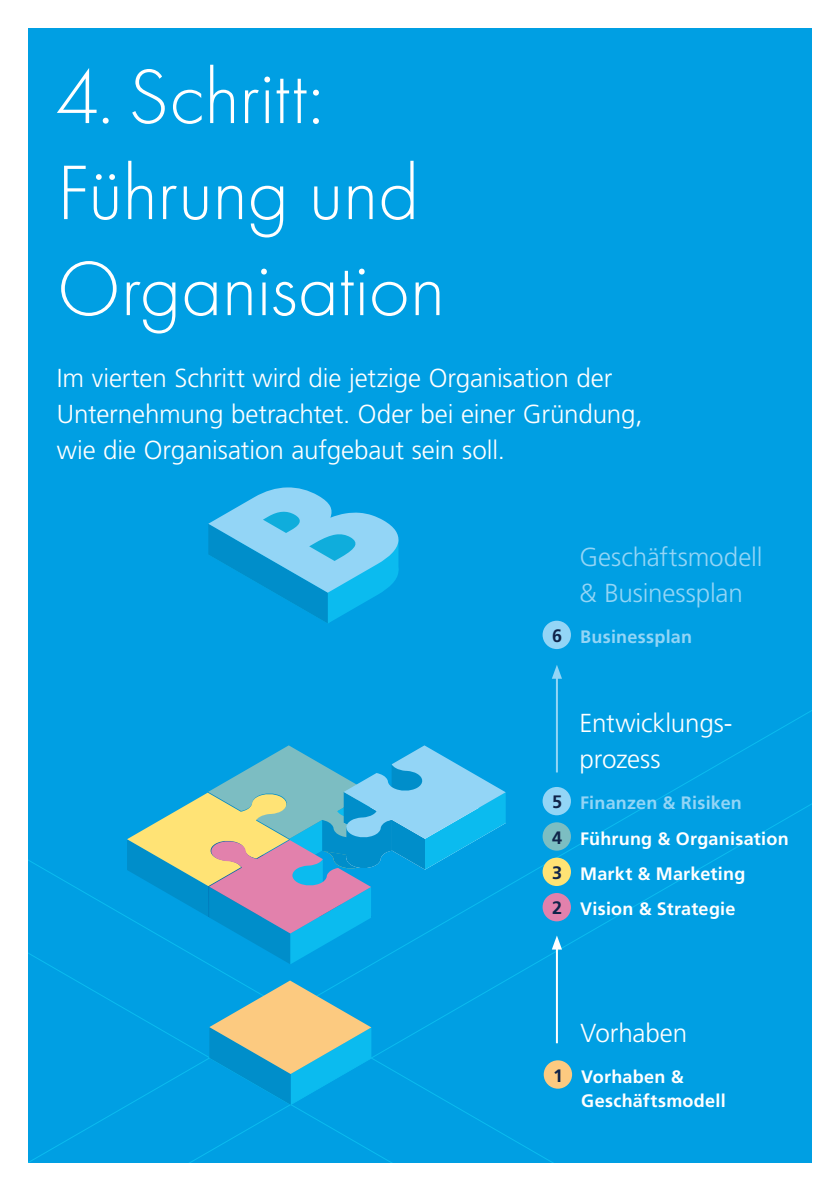
<style>
.page{position:relative;width:840px;height:1191px;background:#fff}
.page>*{position:absolute;margin:0;border:0;box-sizing:border-box;transform-origin:0 0}
.t1{font:300 80px/96px "Futura PT";letter-spacing:-.005em;color:#fff}
.t2{font:26px/36px "Frutiger LT 45 Lt";letter-spacing:-.005em;color:#fff}
.t3{font:26px/36px "Frutiger LT 45 Lt";letter-spacing:-.005em;color:#93d5f6}
.t4{font:18px/35.4px "Frutiger LT 65 Bd";letter-spacing:.015em;color:#fff}
.t5{font:18px "Frutiger LT 65 Bd";letter-spacing:.015em;color:#93d5f6}
.s1{color:#102449}
.s2{color:#93d5f6}
</style>
<div class="page">
<div style="left:28px;top:28px;width:783px;height:1134px;background:#009fe3"></div>
<svg style="left:28px;top:536px;width:783px;height:626px"></svg>
<svg style="left:209px;top:980px;width:162px;height:124px"></svg>
<svg style="left:208px;top:487px;width:190px;height:136px"></svg>
<svg style="left:127px;top:745px;width:378px;height:219px"></svg>
<div style="left:543px;top:1060px;width:28px;height:28px;background:#fcca80;border-radius:50%"></div>
<hr style="left:555px;top:946px;width:2px;height:97px;background:#fff">
<svg style="left:551px;top:935px;width:10px;height:14px"></svg>
<hr style="left:555px;top:675px;width:2px;height:97px;background:#93d5f6">
<svg style="left:551px;top:664px;width:10px;height:14px"></svg>
<div style="left:542px;top:787px;width:28px;height:28px;background:#93d5f6;border-radius:50%"></div>
<div style="left:542px;top:822px;width:28px;height:28px;background:#7cbec2;border-radius:50%"></div>
<div style="left:542px;top:857px;width:28px;height:29px;background:#ffe374;border-radius:50%"></div>
<div style="left:542px;top:893px;width:28px;height:28px;background:#e281ac;border-radius:50%"></div>
<div style="left:542px;top:620px;width:28px;height:29px;background:#93d5f6;border-radius:50%"></div>
<h1 class="t1" style="left:57px;top:49px;width:390px">4. Schritt:<br>Führung und<br>Organisation</h1>
<p class="t2" style="left:57px;top:360px;width:587px">Im vierten Schritt wird die jetzige Organisation der<br>Unternehmung betrachtet. Oder bei einer Gründung, wie die Organisation aufgebaut sein soll.</p>
<p class="t3" style="left:579px;top:539px;width:184px">Geschäftsmodell &amp; Businessplan</p>
<p class="t5" style="left:551px;top:626px;width:142px"><span class="s1">6</span> Businessplan</p>
<p class="t2" style="left:579px;top:705px;width:152px">Entwicklungs&shy;prozess</p>
<p class="t4" style="left:551px;top:785px;width:238px"><span class="s1">5</span> <span class="s2">Finanzen &amp; Risiken<br></span><span class="s1">4</span> Führung &amp; Organisation<br><span class="s1">3</span> Markt &amp; Marketing<br><span class="s1">2</span> Vision &amp; Strategie</p>
<p class="t2" style="left:580px;top:1015px;width:108px">Vorhaben</p>
<p class="t4" style="left:581px;top:1064px;width:146px;line-height:24px;text-indent:-28px"><span class="s1">1</span> Vorhaben &amp;<br>Geschäftsmodell</p>
</div>
